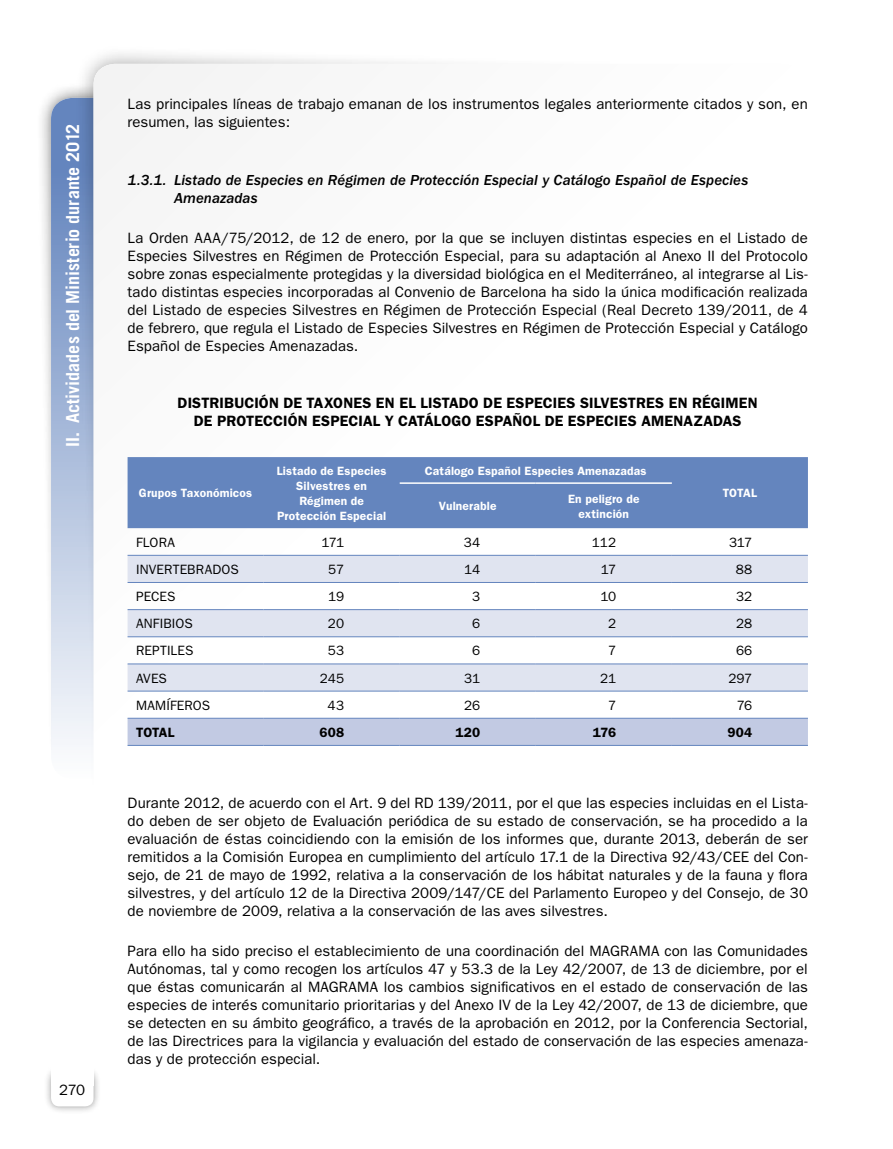
<style>
.page{position:relative;width:893px;height:1149px;background:#fff}
.page>*{position:absolute;margin:0;border:0;box-sizing:border-box;transform-origin:0 0}
.t1{font:700 18px "Trade Gothic";color:#fff}
.t2{font:15px/18px "Franklin Gothic";letter-spacing:.005em;color:#000;text-align:justify}
.t3{font:600 15px/18px "Franklin Gothic";letter-spacing:.01em;color:#000;text-align:center}
.t4{font:italic 500 15px/18px "Franklin Gothic";letter-spacing:.005em;color:#000}
.t5{font:13.5px "Franklin Gothic";letter-spacing:.005em;color:#000}
.t6{font:600 13.5px "Franklin Gothic";letter-spacing:.01em;color:#000}
.t7{font:600 12px/15px "Franklin Gothic";letter-spacing:.015em;color:#fff;text-align:center}
</style>
<div class="page">
<div style="left:36px;top:82px;width:116px;height:691px;background:#000;opacity:.6"></div>
<div style="left:51px;top:98px;width:85px;height:680px;background:linear-gradient(to bottom,#5579b8,#fbfcfd);border-radius:21px"></div>
<div style="left:74px;top:45px;width:669px;height:923px;background:#000;opacity:.4"></div>
<div style="left:94px;top:64px;width:714px;height:969px;background:#fff;border-radius:21px"></div>
<div style="left:43px;top:1064px;width:58px;height:49px;background:#000;opacity:.4"></div>
<div style="left:51px;top:1071px;width:43px;height:35px;background:#fff;border-radius:9px"></div>
<div style="left:51px;top:1063px;width:43px;height:21px;background:#fff"></div>
<div style="left:128px;top:457px;width:680px;height:71px;background:#6485be"></div>
<svg style="left:128px;top:555px;width:680px;height:135px;fill:#e0e4f0"></svg>
<div style="left:128px;top:718px;width:680px;height:26px;background:#c2cae3"></div>
<hr style="left:128px;top:554px;width:136px;height:1px;background:#6485be">
<hr style="left:264px;top:554px;width:136px;height:1px;background:#6485be">
<hr style="left:400px;top:554px;width:136px;height:1px;background:#6485be">
<hr style="left:536px;top:554px;width:136px;height:1px;background:#6485be">
<hr style="left:672px;top:554px;width:136px;height:1px;background:#6485be">
<hr style="left:128px;top:582px;width:136px;height:1px;background:#6485be">
<hr style="left:264px;top:582px;width:136px;height:1px;background:#6485be">
<hr style="left:400px;top:582px;width:136px;height:1px;background:#6485be">
<hr style="left:536px;top:582px;width:136px;height:1px;background:#6485be">
<hr style="left:672px;top:582px;width:136px;height:1px;background:#6485be">
<hr style="left:128px;top:609px;width:136px;height:1px;background:#6485be">
<hr style="left:264px;top:609px;width:136px;height:1px;background:#6485be">
<hr style="left:400px;top:609px;width:136px;height:1px;background:#6485be">
<hr style="left:536px;top:609px;width:136px;height:1px;background:#6485be">
<hr style="left:672px;top:609px;width:136px;height:1px;background:#6485be">
<hr style="left:128px;top:636px;width:136px;height:1px;background:#6485be">
<hr style="left:264px;top:636px;width:136px;height:1px;background:#6485be">
<hr style="left:400px;top:636px;width:136px;height:1px;background:#6485be">
<hr style="left:536px;top:636px;width:136px;height:1px;background:#6485be">
<hr style="left:672px;top:636px;width:136px;height:1px;background:#6485be">
<hr style="left:128px;top:663px;width:136px;height:1px;background:#6485be">
<hr style="left:264px;top:663px;width:136px;height:1px;background:#6485be">
<hr style="left:400px;top:663px;width:136px;height:1px;background:#6485be">
<hr style="left:536px;top:663px;width:136px;height:1px;background:#6485be">
<hr style="left:672px;top:663px;width:136px;height:1px;background:#6485be">
<hr style="left:128px;top:690px;width:136px;height:1px;background:#6485be">
<hr style="left:264px;top:690px;width:136px;height:1px;background:#6485be">
<hr style="left:400px;top:690px;width:136px;height:1px;background:#6485be">
<hr style="left:536px;top:690px;width:136px;height:1px;background:#6485be">
<hr style="left:672px;top:690px;width:136px;height:1px;background:#6485be">
<hr style="left:128px;top:717px;width:136px;height:1px;background:#6485be">
<hr style="left:264px;top:717px;width:136px;height:1px;background:#6485be">
<hr style="left:400px;top:717px;width:136px;height:1px;background:#6485be">
<hr style="left:536px;top:717px;width:136px;height:1px;background:#6485be">
<hr style="left:672px;top:717px;width:136px;height:1px;background:#6485be">
<hr style="left:128px;top:744px;width:136px;height:1px;background:#6485be">
<hr style="left:264px;top:744px;width:136px;height:1px;background:#6485be">
<hr style="left:400px;top:744px;width:136px;height:1px;background:#6485be">
<hr style="left:536px;top:744px;width:136px;height:1px;background:#6485be">
<hr style="left:672px;top:744px;width:136px;height:1px;background:#6485be">
<hr style="left:400px;top:482px;width:136px;height:1px;background:#fff">
<hr style="left:536px;top:482px;width:136px;height:1px;background:#fff">
<p class="t1" style="left:62px;top:446px;width:324px;rotate:-90deg">II. Actividades del Ministerio durante 2012</p>
<p class="t2" style="left:59px;top:1080px;width:28px">270</p>
<p class="t2" style="left:128px;top:95px;width:682px">Las principales líneas de trabajo emanan de los instrumentos legales anteriormente citados y son, en resumen, las siguientes:</p>
<p class="t4" style="left:174px;top:171px;width:576px;text-indent:-47px">1.3.1. Listado de Especies en Régimen de Protección Especial y Catálogo Español de Especies<br>Amenazadas</p>
<p class="t2" style="left:128px;top:228px;width:682px">La Orden AAA/75/2012, de 12 de enero, por la que se incluyen distintas especies en el Listado de Especies Silvestres en Régimen de Protección Especial, para su adaptación al Anexo II del Protocolo sobre zonas especialmente protegidas y la diversidad biológica en el Mediterráneo, al integrarse al Lis&shy;tado distintas especies incorporadas al Convenio de Barcelona ha sido la única modificación realizada del Listado de especies Silvestres en Régimen de Protección Especial (Real Decreto 139/2011, de 4 de febrero, que regula el Listado de Especies Silvestres en Régimen de Protección Especial y Catálogo Español de Especies Amenazadas.</p>
<p class="t3" style="left:178px;top:394px;width:582px">DISTRIBUCIÓN DE TAXONES EN EL LISTADO DE ESPECIES SILVESTRES EN RÉGIMEN<br>DE PROTECCIÓN ESPECIAL Y CATÁLOGO ESPAÑOL DE ESPECIES AMENAZADAS</p>
<p class="t7" style="left:139px;top:485px;width:115px">Grupos Taxonómicos</p>
<p class="t7" style="left:277px;top:463px;width:111px">Listado de Especies<br>Silvestres en<br>Régimen de<br>Protección Especial</p>
<p class="t7" style="left:425px;top:463px;width:223px">Catálogo Español Especies Amenazadas</p>
<p class="t7" style="left:439px;top:498px;width:59px">Vulnerable</p>
<p class="t7" style="left:568px;top:491px;width:73px">En peligro de extinción</p>
<p class="t7" style="left:723px;top:485px;width:36px">TOTAL</p>
<p class="t5" style="left:136px;top:534px;width:41px">FLORA</p>
<p class="t5" style="left:321px;top:534px;width:24px">171</p>
<p class="t5" style="left:464px;top:534px;width:18px">34</p>
<p class="t5" style="left:592px;top:534px;width:26px">112</p>
<p class="t5" style="left:729px;top:534px;width:25px">317</p>
<p class="t5" style="left:136px;top:561px;width:104px">INVERTEBRADOS</p>
<p class="t5" style="left:328px;top:561px;width:17px">57</p>
<p class="t5" style="left:464px;top:561px;width:17px">14</p>
<p class="t5" style="left:601px;top:561px;width:17px">17</p>
<p class="t5" style="left:736px;top:561px;width:18px">88</p>
<p class="t5" style="left:136px;top:588px;width:41px">PECES</p>
<p class="t5" style="left:328px;top:588px;width:18px">19</p>
<p class="t5" style="left:472px;top:588px;width:10px">3</p>
<p class="t5" style="left:600px;top:588px;width:17px">10</p>
<p class="t5" style="left:736px;top:588px;width:18px">32</p>
<p class="t5" style="left:136px;top:615px;width:58px">ANFIBIOS</p>
<p class="t5" style="left:328px;top:615px;width:18px">20</p>
<p class="t5" style="left:472px;top:615px;width:10px">6</p>
<p class="t5" style="left:608px;top:615px;width:10px">2</p>
<p class="t5" style="left:736px;top:615px;width:18px">28</p>
<p class="t5" style="left:136px;top:643px;width:59px">REPTILES</p>
<p class="t5" style="left:328px;top:643px;width:18px">53</p>
<p class="t5" style="left:472px;top:643px;width:10px">6</p>
<p class="t5" style="left:608px;top:643px;width:10px">7</p>
<p class="t5" style="left:736px;top:643px;width:18px">66</p>
<p class="t5" style="left:136px;top:670px;width:32px">AVES</p>
<p class="t5" style="left:320px;top:670px;width:26px">245</p>
<p class="t5" style="left:464px;top:670px;width:17px">31</p>
<p class="t5" style="left:600px;top:670px;width:18px">21</p>
<p class="t5" style="left:728px;top:670px;width:26px">297</p>
<p class="t5" style="left:136px;top:697px;width:76px">MAMÍFEROS</p>
<p class="t5" style="left:328px;top:697px;width:18px">43</p>
<p class="t5" style="left:464px;top:697px;width:18px">26</p>
<p class="t5" style="left:608px;top:697px;width:10px">7</p>
<p class="t5" style="left:737px;top:697px;width:17px">76</p>
<p class="t6" style="left:136px;top:724px;width:40px">TOTAL</p>
<p class="t6" style="left:319px;top:724px;width:26px">608</p>
<p class="t6" style="left:455px;top:724px;width:26px">120</p>
<p class="t6" style="left:593px;top:724px;width:25px">176</p>
<p class="t6" style="left:728px;top:724px;width:26px">904</p>
<p class="t2" style="left:128px;top:793px;width:682px">Durante 2012, de acuerdo con el Art. 9 del RD 139/2011, por el que las especies incluidas en el Lista&shy;do deben de ser objeto de Evaluación periódica de su estado de conservación, se ha procedido a la evaluación de éstas coincidiendo con la emisión de los informes que, durante 2013, deberán de ser remitidos a la Comisión Europea en cumplimiento del artículo 17.1 de la Directiva 92/43/CEE del Con&shy;sejo, de 21 de mayo de 1992, relativa a la conservación de los hábitat naturales y de la fauna y flora silvestres, y del artículo 12 de la Directiva 2009/147/CE del Parlamento Europeo y del Consejo, de 30 de noviembre de 2009, relativa a la conservación de las aves silvestres.</p>
<p class="t2" style="left:128px;top:941px;width:682px">Para ello ha sido preciso el establecimiento de una coordinación del MAGRAMA con las Comunidades Autónomas, tal y como recogen los artículos 47 y 53.3 de la Ley 42/2007, de 13 de diciembre, por el que éstas comunicarán al MAGRAMA los cambios significativos en el estado de conservación de las especies de interés comunitario prioritarias y del Anexo IV de la Ley 42/2007, de 13 de diciembre, que se detecten en su ámbito geográfico, a través de la aprobación en 2012, por la Conferencia Sectorial, de las Directrices para la vigilancia y evaluación del estado de conservación de las especies amenaza&shy;das y de protección especial.</p>
</div>
